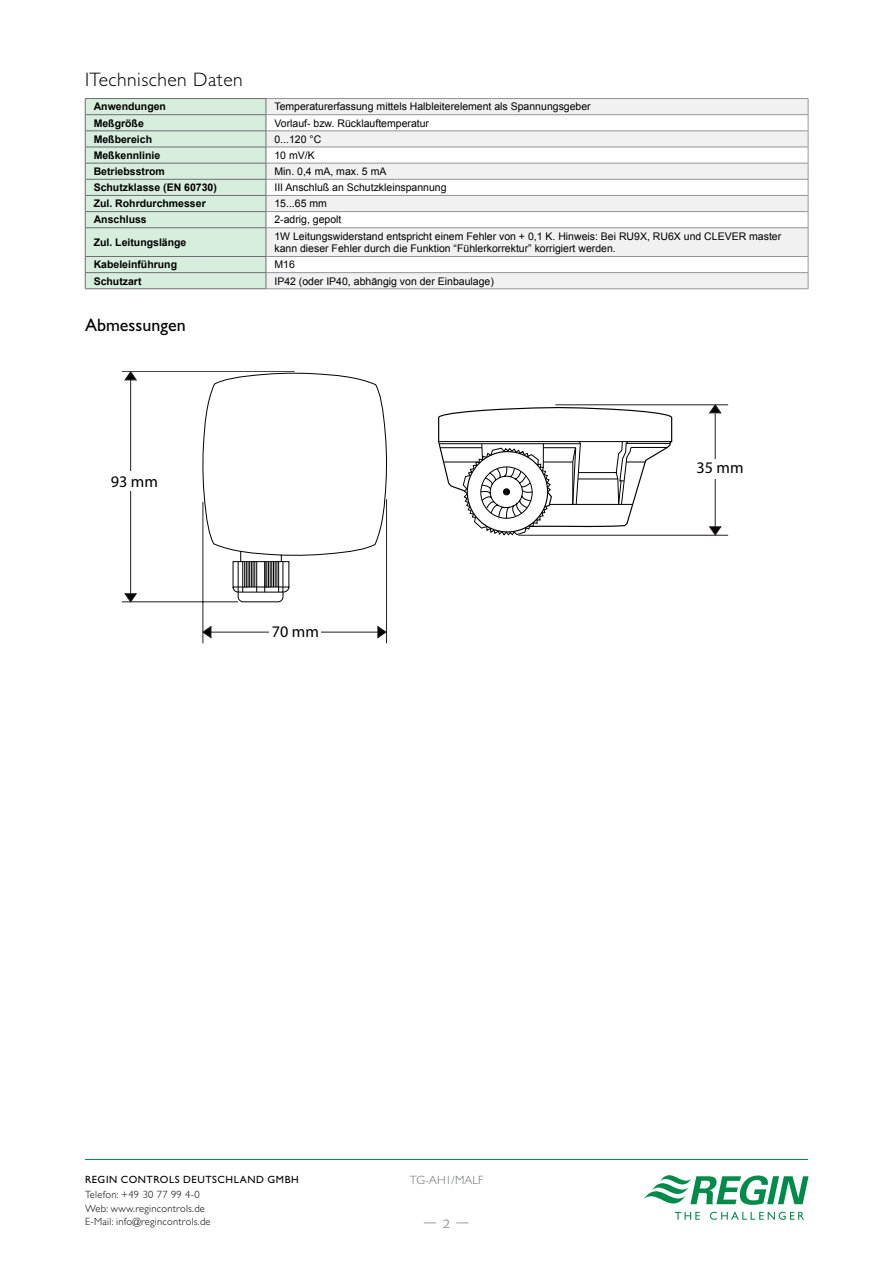
<style>
.page{position:relative;width:893px;height:1263px;background:#fff}
.page>*{position:absolute;margin:0;border:0;box-sizing:border-box;transform-origin:0 0}
.t1{font:300 19.5px "Gill Sans Std";letter-spacing:.025em;color:#000}
.t2{font:18px "Gill Sans";color:#000}
.t3{font:16.2px "Myriad Pro";color:#000}
.t4{font:13.5px "Merriweather Sans";color:#939598}
.t5{font:300 12px "Gill Sans Std";color:#6d6e71}
.t6{font:10.5px/12.6px "Arial";color:#000}
.t7{font:700 10.5px "Arial";color:#000}
.t8{font:300 10.5px/13.5px "Gill Sans Std";letter-spacing:.025em;color:#000}
.t9{font:10.5px "Gill Sans Std";letter-spacing:.055em;color:#000}
</style>
<div class="page">
<svg style="left:643px;top:1175px;width:166px;height:30px"></svg>
<svg style="left:675px;top:1212px;width:25px;height:8px"></svg>
<svg style="left:710px;top:1212px;width:94px;height:8px"></svg>
<hr style="left:85px;top:1159px;width:723px;height:1px;background:#008b4a">
<svg style="left:267px;top:99px;width:541px;height:190px;fill:#f1f1f2"></svg>
<hr style="left:85px;top:98px;width:181px;height:1px;background:#6d6e71">
<hr style="left:266px;top:98px;width:542px;height:1px;background:#939598">
<hr style="left:266px;top:114px;width:542px;height:1px;background:#939598">
<hr style="left:266px;top:131px;width:542px;height:1px;background:#939598">
<hr style="left:266px;top:147px;width:542px;height:1px;background:#939598">
<hr style="left:266px;top:163px;width:542px;height:1px;background:#939598">
<hr style="left:266px;top:179px;width:542px;height:1px;background:#939598">
<hr style="left:266px;top:195px;width:542px;height:1px;background:#939598">
<hr style="left:266px;top:211px;width:542px;height:1px;background:#939598">
<hr style="left:85px;top:289px;width:181px;height:1px;background:#6d6e71">
<hr style="left:266px;top:227px;width:542px;height:1px;background:#939598">
<hr style="left:266px;top:256px;width:542px;height:1px;background:#939598">
<hr style="left:266px;top:272px;width:542px;height:1px;background:#939598">
<svg style="left:808px;top:99px;width:1px;height:190px"></svg>
<hr style="left:266px;top:289px;width:542px;height:1px;background:#939598">
<svg style="left:85px;top:99px;width:182px;height:190px"></svg>
<svg style="left:201px;top:372px;width:181px;height:231px"></svg>
<hr style="left:122px;top:371px;width:173px;height:1px;background:#231f20">
<hr style="left:122px;top:601px;width:116px;height:1px;background:#231f20">
<hr style="left:203px;top:502px;width:1px;height:141px;background:#231f20">
<hr style="left:386px;top:499px;width:1px;height:144px;background:#231f20">
<hr style="left:130px;top:379px;width:1px;height:215px;background:#231f20">
<svg style="left:124px;top:371px;width:13px;height:9px"></svg>
<svg style="left:124px;top:593px;width:13px;height:10px"></svg>
<svg style="left:202px;top:404px;width:527px;height:235px"></svg>
<svg style="left:708px;top:404px;width:14px;height:9px"></svg>
<svg style="left:708px;top:526px;width:14px;height:10px"></svg>
<div style="left:108px;top:472px;width:52px;height:19px;background:#fff"></div>
<h1 class="t1" style="left:85px;top:68px;width:159px">ITechnischen Daten</h1>
<p class="t7" style="left:94px;top:100px;width:74px">Anwendungen</p>
<p class="t6" style="left:274px;top:101px;width:318px">Temperaturerfassung mittels Halbleiterelement als Spannungsgeber</p>
<p class="t7" style="left:94px;top:116px;width:52px">Meßgröße</p>
<p class="t6" style="left:274px;top:117px;width:156px">Vorlauf- bzw. Rücklauftemperatur</p>
<p class="t7" style="left:94px;top:132px;width:60px">Meßbereich</p>
<p class="t6" style="left:274px;top:133px;width:48px">0...120 °C</p>
<p class="t7" style="left:94px;top:148px;width:68px">Meßkennlinie</p>
<p class="t6" style="left:274px;top:149px;width:42px">10 mV/K</p>
<p class="t7" style="left:94px;top:164px;width:73px">Betriebsstrom</p>
<p class="t6" style="left:274px;top:165px;width:114px">Min. 0,4 mA, max. 5 mA</p>
<p class="t7" style="left:94px;top:180px;width:125px">Schutzklasse (EN 60730)</p>
<p class="t6" style="left:274px;top:181px;width:174px">III Anschluß an Schutzkleinspannung</p>
<p class="t7" style="left:94px;top:197px;width:114px">Zul. Rohrdurchmesser</p>
<p class="t6" style="left:274px;top:197px;width:54px">15...65 mm</p>
<p class="t7" style="left:94px;top:213px;width:55px">Anschluss</p>
<p class="t6" style="left:274px;top:214px;width:69px">2-adrig, gepolt</p>
<p class="t7" style="left:94px;top:235px;width:94px">Zul. Leitungslänge</p>
<p class="t6" style="left:274px;top:230px;width:508px">1W Leitungswiderstand entspricht einem Fehler von + 0,1 K. Hinweis: Bei RU9X, RU6X und CLEVER master kann dieser Fehler durch die Funktion “Fühlerkorrektur” korrigiert werden.</p>
<p class="t7" style="left:94px;top:258px;width:85px">Kabeleinführung</p>
<p class="t6" style="left:274px;top:258px;width:22px">M16</p>
<p class="t7" style="left:94px;top:274px;width:49px">Schutzart</p>
<p class="t6" style="left:274px;top:275px;width:221px">IP42 (oder IP40, abhängig von der Einbaulage)</p>
<h2 class="t2" style="left:85px;top:315px;width:102px">Abmessungen</h2>
<h3 class="t3" style="left:111px;top:471px;width:49px">93 mm</h3>
<h3 class="t3" style="left:272px;top:621px;width:49px">70 mm</h3>
<h3 class="t3" style="left:696px;top:457px;width:49px">35 mm</h3>
<p class="t9" style="left:85px;top:1173px;width:215px">REGIN CONTROLS DEUTSCHLAND GMBH</p>
<p class="t8" style="left:85px;top:1188px;width:127px">Telefon: +49 30 77 99 4-0<br>Web: www.regincontrols.de<br>E-Mail: info@regincontrols.de</p>
<p class="t5" style="left:410px;top:1173px;width:75px">TG-AH1/MALF</p>
<p class="t4" style="left:423px;top:1214px;width:49px">— 2 —</p>
</div>
